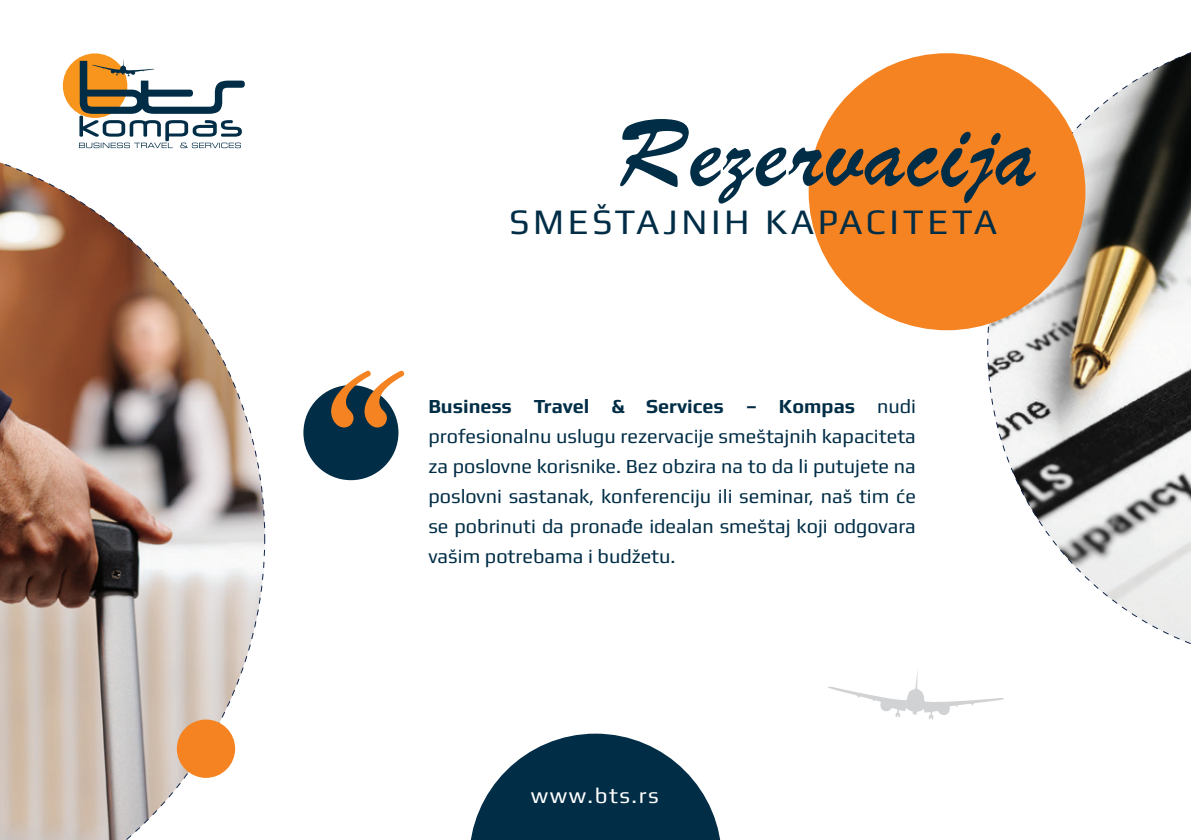
<style>
.page{position:relative;width:1191px;height:840px;background:#fff}
.page>*{position:absolute;margin:0;border:0;box-sizing:border-box;transform-origin:0 0}
.t1{font:84px "Brussels";color:#012d46}
.t2{font:36px "Play";letter-spacing:.1em;color:#012d46}
.t3{font:22px "Play";letter-spacing:.07em;color:#fff}
.t4{font:20px/30px "Play";color:#012d46;text-align:justify}
.s1{font-weight:700}
</style>
<div class="page">
<img style="left:0;top:148px;width:265px;height:691px">
<svg style="left:987px;top:52px;width:204px;height:592px"></svg>
<svg style="left:471px;top:733px;width:249px;height:106px"></svg>
<svg style="left:828px;top:671px;width:176px;height:48px"></svg>
<div style="left:63px;top:53px;width:64px;height:65px;background:#f7951d;border-radius:50%"></div>
<svg style="left:79px;top:58px;width:166px;height:90px"></svg>
<div style="left:808px;top:53px;width:277px;height:277px;background:#f58321;border-radius:50%"></div>
<div style="left:303px;top:385px;width:95px;height:95px;background:#012d46;border-radius:50%"></div>
<svg style="left:331px;top:370px;width:74px;height:57px"></svg>
<div style="left:177px;top:719px;width:58px;height:58px;background:#f58321;border-radius:50%"></div>
<h1 class="t1" style="left:618px;top:90px;width:419px">Rezervacija</h1>
<h2 class="t2" style="left:509px;top:200px;width:490px">SMEŠTAJNIH KAPACITETA</h2>
<p class="t4" style="left:428px;top:391px;width:489px"><span class="s1">Business Travel &amp; Services – Kompas</span> nudi profesionalnu uslugu rezervacije smeštajnih kapaciteta za poslovne korisnike. Bez obzira na to da li putujete na poslovni sastanak, konferenciju ili seminar, naš tim će se pobrinuti da pronađe idealan smeštaj koji odgovara vašim potrebama i budžetu.</p>
<p class="t3" style="left:531px;top:781px;width:129px">www.bts.rs</p>
</div>
